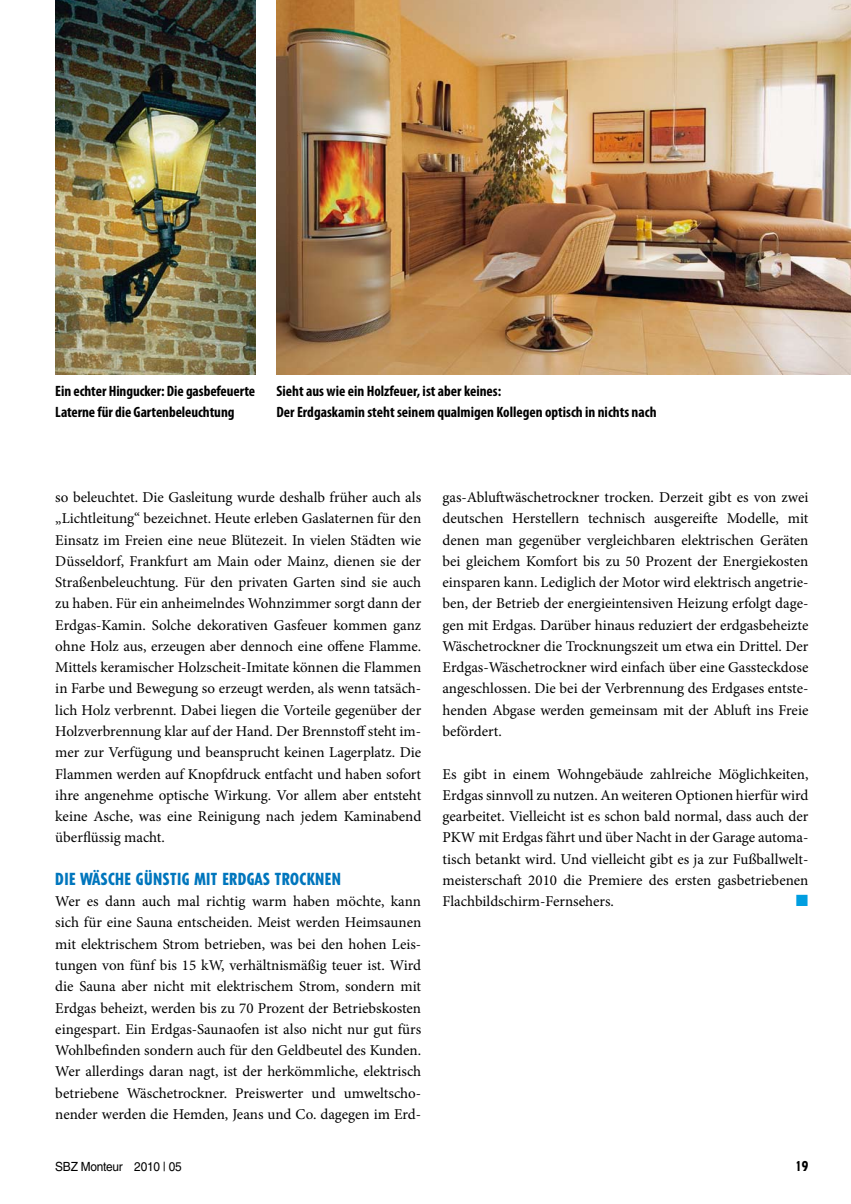
<style>
.page{position:relative;width:851px;height:1204px;background:#fff}
.page>*{position:absolute;margin:0;border:0;box-sizing:border-box;transform-origin:0 0}
.t1{font:800 condensed 16.5px "Tempo Std";letter-spacing:.03em;color:#0076bd}
.t2{font:15px/21.3px "Minion Pro";color:#000;text-align:justify}
.t3{font:700 condensed 15px/21.3px "Myriad Pro";color:#000}
.t4{font:15px "European Pi Std 3";color:#009ee0}
.t5{font:800 condensed 13.5px "Tempo Std";color:#000}
.t6{font:12.6px "Helvetica LT Std";letter-spacing:-.02em;color:#000;scale:.94 1}
</style>
<div class="page">
<img style="left:55px;top:0;width:200px;height:374px">
<img style="left:276px;top:0;width:574px;height:374px">
<p class="t3" style="left:55px;top:379px;width:201px">Ein echter Hingucker: Die gasbefeuerte<br>Laterne für die Gartenbeleuchtung</p>
<p class="t3" style="left:276px;top:379px;width:381px">Sieht aus wie ein Holzfeuer, ist aber keines:<br>Der Erdgaskamin steht seinem qualmigen Kollegen optisch in nichts nach</p>
<p class="t2" style="left:55px;top:486px;width:367px">so beleuchtet. Die Gasleitung wurde deshalb früher auch als „Lichtleitung“ bezeichnet. Heute erleben Gaslaternen für den Einsatz im Freien eine neue Blütezeit. In vielen Städten wie Düsseldorf, Frankfurt am Main oder Mainz, dienen sie der Straßenbeleuchtung. Für den privaten Garten sind sie auch zu haben. Für ein anheimelndes Wohnzimmer sorgt dann der Erdgas-Kamin. Solche dekorativen Gasfeuer kommen ganz ohne Holz aus, erzeugen aber dennoch eine offene Flamme.<br>Mittels keramischer Holzscheit-Imitate können die Flammen in Farbe und Bewegung so erzeugt werden, als wenn tatsäch&shy;lich Holz verbrennt. Dabei liegen die Vorteile gegenüber der Holzverbrennung klar auf der Hand. Der Brennstoff steht im&shy;mer zur Verfügung und beansprucht keinen Lagerplatz. Die Flammen werden auf Knopfdruck entfacht und haben sofort ihre angenehme optische Wirkung. Vor allem aber entsteht keine Asche, was eine Reinigung nach jedem Kaminabend überflüssig macht.</p>
<p class="t1" style="left:55px;top:868px;width:287px">DIE WÄSCHE GÜNSTIG MIT ERDGAS TROCKNEN</p>
<p class="t2" style="left:55px;top:890px;width:367px">Wer es dann auch mal richtig warm haben möchte, kann sich für eine Sauna entscheiden. Meist werden Heimsaunen mit elektrischem Strom betrieben, was bei den hohen Leis&shy;tungen von fünf bis 15 kW, verhältnismäßig teuer ist. Wird die Sauna aber nicht mit elektrischem Strom, sondern mit Erdgas beheizt, werden bis zu 70 Prozent der Betriebskosten eingespart. Ein Erdgas-Saunaofen ist also nicht nur gut fürs Wohlbefinden sondern auch für den Geldbeutel des Kunden.<br>Wer allerdings daran nagt, ist der herkömmliche, elektrisch betriebene Wäschetrockner. Preiswerter und umweltscho&shy;nender werden die Hemden, Jeans und Co. dagegen im Erd-</p>
<p class="t2" style="left:442px;top:486px;width:367px">gas-Abluftwäschetrockner trocken. Derzeit gibt es von zwei deutschen Herstellern technisch ausgereifte Modelle, mit denen man gegenüber vergleichbaren elektrischen Geräten bei gleichem Komfort bis zu 50 Prozent der Energiekosten einsparen kann. Lediglich der Motor wird elektrisch angetrie&shy;ben, der Betrieb der energieintensiven Heizung erfolgt dage&shy;gen mit Erdgas. Darüber hinaus reduziert der erdgasbeheizte Wäschetrockner die Trocknungszeit um etwa ein Drittel. Der Erdgas-Wäschetrockner wird einfach über eine Gassteckdose angeschlossen. Die bei der Verbrennung des Erdgases entste&shy;henden Abgase werden gemeinsam mit der Abluft ins Freie befördert.</p>
<p class="t2" style="left:442px;top:763px;width:367px">Es gibt in einem Wohngebäude zahlreiche Möglichkeiten, Erdgas sinnvoll zu nutzen. An weiteren Optionen hierfür wird gearbeitet. Vielleicht ist es schon bald normal, dass auch der PKW mit Erdgas fährt und über Nacht in der Garage automa&shy;tisch betankt wird. Und vielleicht gibt es ja zur Fußballwelt&shy;meisterschaft 2010 die Premiere des ersten gasbetriebenen Flachbildschirm-Fernsehers.</p>
<p class="t4" style="left:795px;top:891px;width:14px">■</p>
<p class="t6" style="left:55px;top:1158px;width:136px">SBZ Monteur 2010 | 05</p>
<p class="t5" style="left:795px;top:1157px;width:14px">19</p>
</div>
